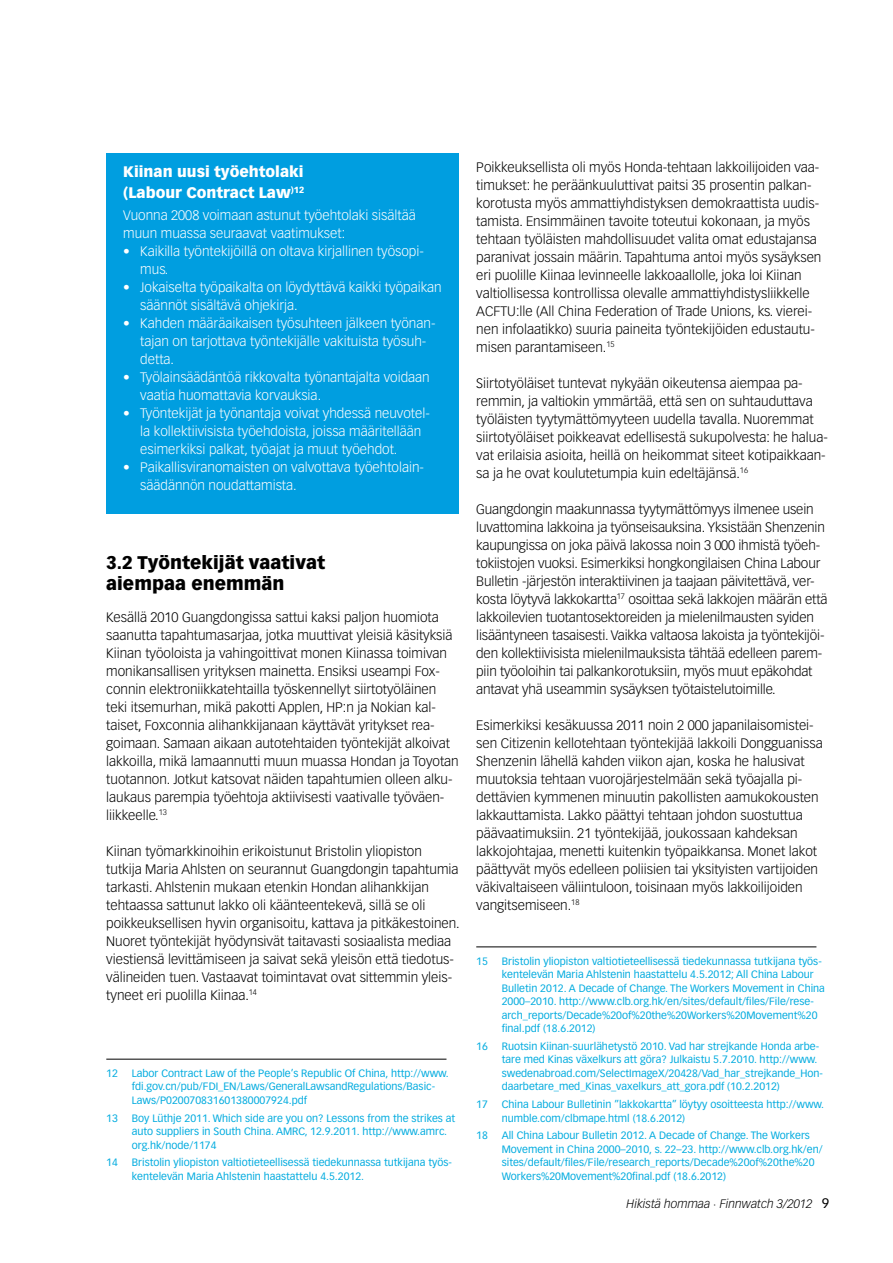
<style>
.page{position:relative;width:893px;height:1263px;background:#fff}
.page>*{position:absolute;margin:0;border:0;box-sizing:border-box;transform-origin:0 0}
.t1{font:900 18px/21px "Vectora LH";color:#000}
.t2{font:900 15px/21px "Vectora LH";color:#fff}
.t3{font:300 13.5px/18px "Vectora LH";color:#000}
.t4{font:300 13.5px/18px "Vectora LH";color:#fff}
.t5{font:italic 300 12px "Vectora LH";color:#000}
.t6{font:10.5px/13.5px "Vectora LH";color:#00abdf}
.s1{font-weight:400;font-style:normal;font-size:13.5px}
</style>
<div class="page">
<div style="left:106px;top:153px;width:353px;height:361px;background:#009ee0"></div>
<hr style="left:106px;top:1059px;width:340px;height:1px;background:#000">
<hr style="left:476px;top:947px;width:340px;height:1px;background:#000">
<p class="t2" style="left:123px;top:161px;width:182px">Kiinan uusi työehtolaki (Labour Contract Law<sup>)12</sup></p>
<p class="t4" style="left:123px;top:206px;width:294px">Vuonna 2008 voimaan astunut työehtolaki sisältää muun muassa seuraavat vaatimukset:</p>
<p class="t4" style="left:140px;top:242px;width:285px;text-indent:-17px">• Kaikilla työntekijöillä on oltava kirjallinen työsopi&shy;mus.</p>
<p class="t4" style="left:140px;top:278px;width:303px;text-indent:-17px">• Jokaiselta työpaikalta on löydyttävä kaikki työpaikan säännöt sisältävä ohjekirja.</p>
<p class="t4" style="left:140px;top:314px;width:297px;text-indent:-17px">• Kahden määräaikaisen työsuhteen jälkeen työnan&shy;tajan on tarjottava työntekijälle vakituista työsuh&shy;detta.</p>
<p class="t4" style="left:140px;top:368px;width:291px;text-indent:-17px">• Työlainsäädäntöä rikkovalta työnantajalta voidaan vaatia huomattavia korvauksia.</p>
<p class="t4" style="left:140px;top:404px;width:291px;text-indent:-17px">• Työntekijät ja työnantaja voivat yhdessä neuvotel&shy;la kollektiivisista työehdoista, joissa määritellään esimerkiksi palkat, työajat ja muut työehdot.</p>
<p class="t4" style="left:140px;top:458px;width:285px;text-indent:-17px">• Paikallisviranomaisten on valvottava työehtolain&shy;säädännön noudattamista.</p>
<h1 class="t1" style="left:106px;top:552px;width:220px">3.2 Työntekijät vaativat aiempaa enemmän</h1>
<p class="t3" style="left:106px;top:608px;width:354px">Kesällä 2010 Guangdongissa sattui kaksi paljon huomiota saanutta tapahtumasarjaa, jotka muuttivat yleisiä käsityksiä Kiinan työoloista ja vahingoittivat monen Kiinassa toimivan monikansallisen yrityksen mainetta. Ensiksi useampi Fox&shy;connin elektroniikkatehtailla työskennellyt siirtotyöläinen teki itsemurhan, mikä pakotti Applen, HP:n ja Nokian kal&shy;taiset, Foxconnia alihankkijanaan käyttävät yritykset rea&shy;goimaan. Samaan aikaan autotehtaiden työntekijät alkoivat lakkoilla, mikä lamaannutti muun muassa Hondan ja Toyotan tuotannon. Jotkut katsovat näiden tapahtumien olleen alku&shy;laukaus parempia työehtoja aktiivisesti vaativalle työväen&shy;liikkeelle.<sup>13</sup></p>
<p class="t3" style="left:106px;top:842px;width:355px">Kiinan työmarkkinoihin erikoistunut Bristolin yliopiston tutkija Maria Ahlsten on seurannut Guangdongin tapahtumia tarkasti. Ahlstenin mukaan etenkin Hondan alihankkijan tehtaassa sattunut lakko oli käänteentekevä, sillä se oli poikkeuksellisen hyvin organisoitu, kattava ja pitkäkestoinen.<br>Nuoret työntekijät hyödynsivät taitavasti sosiaalista mediaa viestiensä levittämiseen ja saivat sekä yleisön että tiedotus&shy;välineiden tuen. Vastaavat toimintavat ovat sittemmin yleis&shy;tyneet eri puolilla Kiinaa.<sup>14</sup></p>
<p class="t6" style="left:106px;top:1066px;width:13px">12</p>
<p class="t6" style="left:132px;top:1066px;width:318px">Labor Contract Law of the People’s Republic Of China, http://www. fdi.gov.cn/pub/FDI_EN/Laws/GeneralLawsandRegulations/Basic-<br>Laws/P020070831601380007924.pdf</p>
<p class="t6" style="left:106px;top:1111px;width:13px">13</p>
<p class="t6" style="left:132px;top:1111px;width:325px">Boy Lüthje 2011. Which side are you on? Lessons from the strikes at auto suppliers in South China. AMRC, 12.9.2011. http://www.amrc. org.hk/node/1174</p>
<p class="t6" style="left:106px;top:1156px;width:13px">14</p>
<p class="t6" style="left:132px;top:1156px;width:322px">Bristolin yliopiston valtiotieteellisessä tiedekunnassa tutkijana työs&shy;kentelevän Maria Ahlstenin haastattelu 4.5.2012.</p>
<p class="t3" style="left:476px;top:158px;width:347px">Poikkeuksellista oli myös Honda-tehtaan lakkoilijoiden vaa&shy;timukset: he peräänkuuluttivat paitsi 35 prosentin palkan&shy;korotusta myös ammattiyhdistyksen demokraattista uudis&shy;tamista. Ensimmäinen tavoite toteutui kokonaan, ja myös tehtaan työläisten mahdollisuudet valita omat edustajansa paranivat jossain määrin. Tapahtuma antoi myös sysäyksen eri puolille Kiinaa levinneelle lakkoaallolle, joka loi Kiinan valtiollisessa kontrollissa olevalle ammattiyhdistysliikkelle ACFTU:lle (All China Federation of Trade Unions, ks. vierei&shy;nen infolaatikko) suuria paineita työntekijöiden edustautu&shy;misen parantamiseen.<sup>15</sup></p>
<p class="t3" style="left:476px;top:374px;width:353px">Siirtotyöläiset tuntevat nykyään oikeutensa aiempaa pa&shy;remmin, ja valtiokin ymmärtää, että sen on suhtauduttava työläisten tyytymättömyyteen uudella tavalla. Nuoremmat siirtotyöläiset poikkeavat edellisestä sukupolvesta: he halua&shy;vat erilaisia asioita, heillä on heikommat siteet kotipaikkaan&shy;sa ja he ovat koulutetumpia kuin edeltäjänsä.<sup>16</sup></p>
<p class="t3" style="left:476px;top:500px;width:353px">Guangdongin maakunnassa tyytymättömyys ilmenee usein luvattomina lakkoina ja työnseisauksina. Yksistään Shenzenin kaupungissa on joka päivä lakossa noin 3 000 ihmistä työeh&shy;tokiistojen vuoksi. Esimerkiksi hongkongilaisen China Labour Bulletin -järjestön interaktiivinen ja taajaan päivitettävä, ver&shy;kosta löytyvä lakkokartta<sup>17</sup> osoittaa sekä lakkojen määrän että lakkoilevien tuotantosektoreiden ja mielenilmausten syiden lisääntyneen tasaisesti. Vaikka valtaosa lakoista ja työntekijöi&shy;den kollektiivisista mielenilmauksista tähtää edelleen parem&shy;piin työoloihin tai palkankorotuksiin, myös muut epäkohdat antavat yhä useammin sysäyksen työtaistelutoimille.</p>
<p class="t3" style="left:476px;top:716px;width:348px">Esimerkiksi kesäkuussa 2011 noin 2 000 japanilaisomistei&shy;sen Citizenin kellotehtaan työntekijää lakkoili Dongguanissa Shenzenin lähellä kahden viikon ajan, koska he halusivat muutoksia tehtaan vuorojärjestelmään sekä työajalla pi&shy;dettävien kymmenen minuutin pakollisten aamukokousten lakkauttamista. Lakko päättyi tehtaan johdon suostuttua päävaatimuksiin. 21 työntekijää, joukossaan kahdeksan lakkojohtajaa, menetti kuitenkin työpaikkansa. Monet lakot päättyvät myös edelleen poliisien tai yksityisten vartijoiden väkivaltaiseen väliintuloon, toisinaan myös lakkoilijoiden vangitsemiseen.<sup>18</sup></p>
<p class="t6" style="left:476px;top:954px;width:13px">15</p>
<p class="t6" style="left:502px;top:954px;width:325px">Bristolin yliopiston valtiotieteellisessä tiedekunnassa tutkijana työs&shy;kentelevän Maria Ahlstenin haastattelu 4.5.2012; All China Labour Bulletin 2012. A Decade of Change. The Workers Movement in China 2000–2010. http://www.clb.org.hk/en/sites/default/files/File/rese&shy;arch_reports/Decade%20of%20the%20Workers%20Movement%20 final.pdf (18.6.2012)</p>
<p class="t6" style="left:476px;top:1039px;width:13px">16</p>
<p class="t6" style="left:502px;top:1039px;width:323px">Ruotsin Kiinan-suurlähetystö 2010. Vad har strejkande Honda arbe&shy;tare med Kinas växelkurs att göra? Julkaistu 5.7.2010. http://www. swedenabroad.com/SelectImageX/20428/Vad_har_strejkande_Hon&shy;daarbetare_med_Kinas_vaxelkurs_att_gora.pdf (10.2.2012)</p>
<p class="t6" style="left:476px;top:1098px;width:13px">17</p>
<p class="t6" style="left:502px;top:1098px;width:324px">China Labour Bulletinin ”lakkokartta” löytyy osoitteesta http://www. numble.com/clbmape.html (18.6.2012)</p>
<p class="t6" style="left:476px;top:1129px;width:13px">18</p>
<p class="t6" style="left:502px;top:1129px;width:322px">All China Labour Bulletin 2012. A Decade of Change. The Workers Movement in China 2000–2010, s. 22–23. http://www.clb.org.hk/en/ sites/default/files/File/research_reports/Decade%20of%20the%20<br>Workers%20Movement%20final.pdf (18.6.2012)</p>
<p class="t5" style="left:627px;top:1197px;width:204px">Hikistä hommaa · Finnwatch 3/2012 <span class="s1">9</span></p>
</div>
